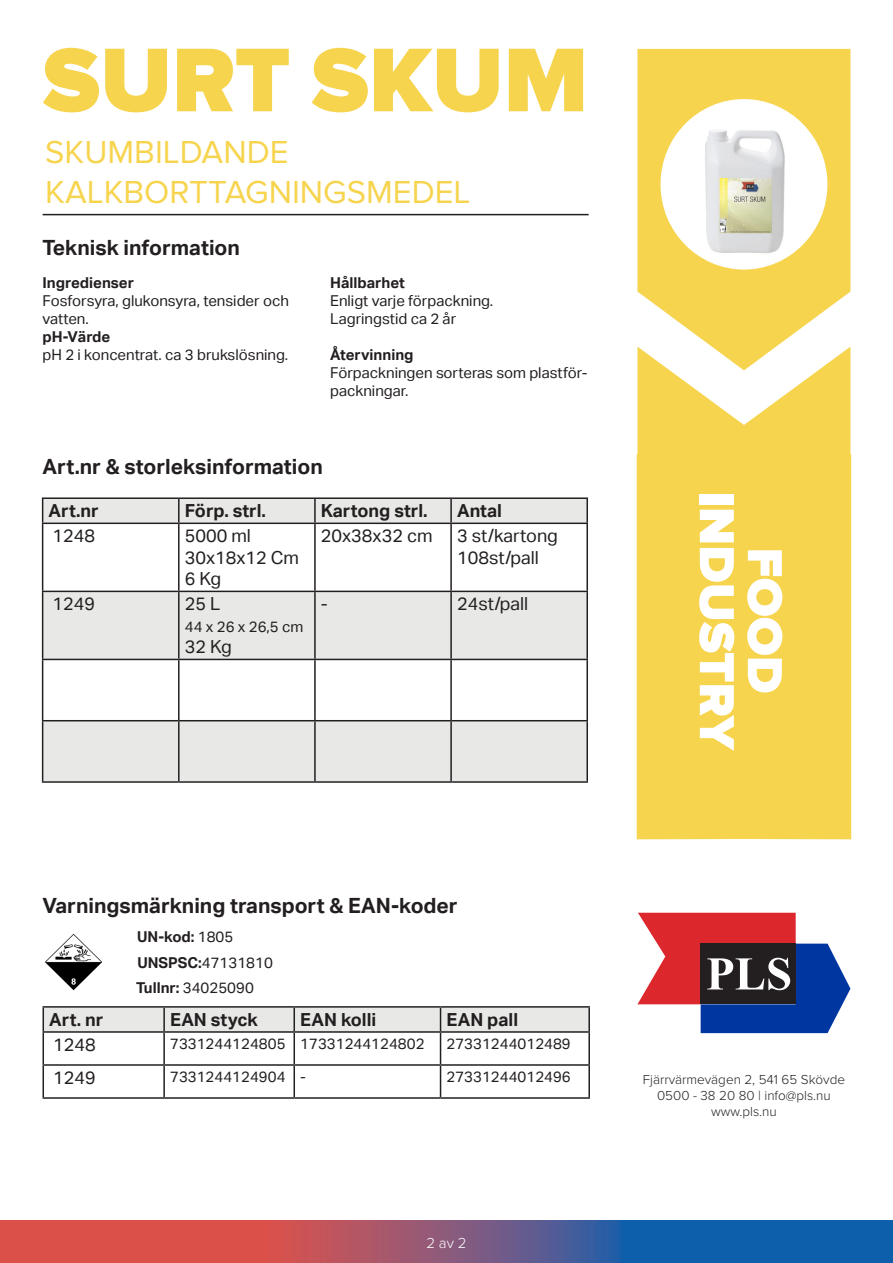
<style>
.page{position:relative;width:893px;height:1263px;background:#fff}
.page>*{position:absolute;margin:0;border:0;box-sizing:border-box;transform-origin:0 0}
.t1{font:900 93.75px "Proxima Nova";color:#f7d44e}
.t2{font:900 51px "Proxima Nova";color:#fff}
.t3{font:33px "Proxima Nova";color:#f7d44e}
.t4{font:700 21px "Aktiv Grotesk";color:#231f20}
.t5{font:18px "Aktiv Grotesk";color:#231f20}
.t6{font:700 18px "Aktiv Grotesk";color:#231f20}
.t7{font:15px/18px "Aktiv Grotesk";color:#231f20}
.t8{font:700 15px "Aktiv Grotesk";color:#231f20}
.t9{font:300 15px "Proxima Nova";color:#fff}
.t10{font:300 13.5px "Proxima Nova";color:#231f20}
.s1{font-weight:400}
.s2{font-weight:700}
</style>
<div class="page">
<img style="left:45px;top:933px;width:57px;height:58px">
<svg style="left:637px;top:49px;width:213px;height:298px;background:#f7d860"></svg>
<div style="left:660px;top:99px;width:167px;height:171px;background:#fff;border-radius:50%"></div>
<svg style="left:0;top:1220px;width:893px;height:43px;background:#7b577a"></svg>
<img style="left:705px;top:130px;width:80px;height:124px">
<div style="left:43px;top:591px;width:136px;height:68px;background:#e8e9e7"></div>
<div style="left:180px;top:592px;width:406px;height:67px;background:#e8e9e7"></div>
<div style="left:43px;top:721px;width:543px;height:60px;background:#e8e9e7"></div>
<hr style="left:42px;top:497px;width:137px;height:2px;background:#231f20">
<div style="left:42px;top:498px;width:544px;height:25px;background:#e8e9e7"></div>
<hr style="left:179px;top:497px;width:136px;height:2px;background:#231f20">
<hr style="left:178px;top:499px;width:2px;height:24px;background:#231f20">
<hr style="left:315px;top:497px;width:136px;height:2px;background:#231f20">
<hr style="left:314px;top:499px;width:2px;height:24px;background:#231f20">
<hr style="left:451px;top:497px;width:137px;height:2px;background:#231f20">
<hr style="left:450px;top:499px;width:2px;height:24px;background:#231f20">
<hr style="left:586px;top:499px;width:2px;height:24px;background:#231f20">
<hr style="left:42px;top:523px;width:137px;height:1px;background:#231f20">
<hr style="left:42px;top:524px;width:1px;height:67px;background:#231f20">
<hr style="left:179px;top:523px;width:136px;height:1px;background:#231f20">
<hr style="left:178px;top:524px;width:2px;height:67px;background:#231f20">
<hr style="left:315px;top:523px;width:136px;height:1px;background:#231f20">
<hr style="left:314px;top:524px;width:2px;height:67px;background:#231f20">
<hr style="left:451px;top:523px;width:137px;height:1px;background:#231f20">
<hr style="left:450px;top:524px;width:2px;height:67px;background:#231f20">
<hr style="left:586px;top:524px;width:2px;height:67px;background:#231f20">
<hr style="left:42px;top:591px;width:137px;height:1px;background:#231f20">
<hr style="left:42px;top:592px;width:1px;height:67px;background:#231f20">
<hr style="left:179px;top:591px;width:136px;height:1px;background:#231f20">
<hr style="left:178px;top:592px;width:2px;height:67px;background:#231f20">
<hr style="left:315px;top:591px;width:136px;height:1px;background:#231f20">
<hr style="left:314px;top:592px;width:2px;height:67px;background:#231f20">
<hr style="left:451px;top:591px;width:137px;height:1px;background:#231f20">
<hr style="left:450px;top:592px;width:2px;height:67px;background:#231f20">
<hr style="left:586px;top:592px;width:2px;height:67px;background:#231f20">
<hr style="left:42px;top:659px;width:137px;height:1px;background:#231f20">
<hr style="left:42px;top:660px;width:1px;height:60px;background:#231f20">
<hr style="left:179px;top:659px;width:136px;height:1px;background:#231f20">
<hr style="left:178px;top:660px;width:2px;height:60px;background:#231f20">
<hr style="left:315px;top:659px;width:136px;height:1px;background:#231f20">
<hr style="left:314px;top:660px;width:2px;height:60px;background:#231f20">
<hr style="left:451px;top:659px;width:137px;height:1px;background:#231f20">
<hr style="left:450px;top:660px;width:2px;height:60px;background:#231f20">
<hr style="left:586px;top:660px;width:2px;height:60px;background:#231f20">
<hr style="left:42px;top:720px;width:137px;height:1px;background:#231f20">
<hr style="left:42px;top:721px;width:1px;height:60px;background:#231f20">
<hr style="left:179px;top:720px;width:136px;height:1px;background:#231f20">
<hr style="left:178px;top:721px;width:2px;height:60px;background:#231f20">
<hr style="left:315px;top:720px;width:136px;height:1px;background:#231f20">
<hr style="left:314px;top:721px;width:2px;height:60px;background:#231f20">
<hr style="left:451px;top:720px;width:137px;height:1px;background:#231f20">
<hr style="left:450px;top:721px;width:2px;height:60px;background:#231f20">
<hr style="left:586px;top:721px;width:2px;height:60px;background:#231f20">
<hr style="left:42px;top:781px;width:137px;height:2px;background:#231f20">
<hr style="left:179px;top:781px;width:136px;height:2px;background:#231f20">
<hr style="left:315px;top:781px;width:136px;height:2px;background:#231f20">
<hr style="left:451px;top:781px;width:137px;height:2px;background:#231f20">
<hr style="left:43px;top:1006px;width:121px;height:2px;background:#231f20">
<hr style="left:164px;top:1006px;width:130px;height:2px;background:#231f20">
<hr style="left:294px;top:1006px;width:147px;height:2px;background:#231f20">
<hr style="left:441px;top:1006px;width:149px;height:2px;background:#231f20">
<div style="left:43px;top:1007px;width:546px;height:24px;background:#e8e9e7"></div>
<hr style="left:588px;top:1008px;width:2px;height:23px;background:#231f20">
<hr style="left:43px;top:1031px;width:121px;height:2px;background:#231f20">
<hr style="left:43px;top:1033px;width:1px;height:31px;background:#231f20">
<hr style="left:164px;top:1031px;width:130px;height:2px;background:#231f20">
<hr style="left:163px;top:1033px;width:2px;height:31px;background:#231f20">
<hr style="left:294px;top:1031px;width:147px;height:2px;background:#231f20">
<hr style="left:293px;top:1033px;width:2px;height:31px;background:#231f20">
<hr style="left:441px;top:1031px;width:149px;height:2px;background:#231f20">
<hr style="left:440px;top:1033px;width:1px;height:31px;background:#231f20">
<hr style="left:588px;top:1033px;width:2px;height:31px;background:#231f20">
<hr style="left:43px;top:1064px;width:121px;height:2px;background:#231f20">
<hr style="left:43px;top:1066px;width:1px;height:31px;background:#231f20">
<hr style="left:164px;top:1064px;width:130px;height:2px;background:#231f20">
<hr style="left:163px;top:1066px;width:2px;height:31px;background:#231f20">
<hr style="left:294px;top:1064px;width:147px;height:2px;background:#231f20">
<hr style="left:293px;top:1066px;width:2px;height:31px;background:#231f20">
<hr style="left:441px;top:1064px;width:149px;height:2px;background:#231f20">
<hr style="left:440px;top:1066px;width:1px;height:31px;background:#231f20">
<hr style="left:588px;top:1066px;width:2px;height:31px;background:#231f20">
<hr style="left:43px;top:1097px;width:121px;height:2px;background:#231f20">
<hr style="left:164px;top:1097px;width:130px;height:2px;background:#231f20">
<hr style="left:294px;top:1097px;width:147px;height:2px;background:#231f20">
<hr style="left:441px;top:1097px;width:149px;height:2px;background:#231f20">
<svg style="left:637px;top:913px;width:213px;height:120px"></svg>
<svg style="left:637px;top:347px;width:213px;height:106px;fill:#f7d44e"></svg>
<div style="left:636px;top:453px;width:216px;height:387px;background:#f7d44e"></div>
<hr style="left:43px;top:214px;width:546px;height:1px;background:#231f20">
<p class="t1" style="left:43px;top:26px;width:547px">SURT SKUM</p>
<p class="t3" style="left:45px;top:133px;width:245px">SKUMBILDANDE</p>
<p class="t3" style="left:45px;top:173px;width:427px">KALKBORTTAGNINGSMEDEL</p>
<p class="t4" style="left:43px;top:235px;width:199px">Teknisk information</p>
<p class="t8" style="left:43px;top:274px;width:93px">Ingredienser</p>
<p class="t7" style="left:43px;top:292px;width:248px">Fosforsyra, glukonsyra, tensider och vatten.</p>
<p class="t8" style="left:43px;top:328px;width:69px">pH-Värde</p>
<p class="t7" style="left:43px;top:346px;width:247px">pH 2 i koncentrat. ca 3 brukslösning.</p>
<p class="t8" style="left:330px;top:274px;width:76px">Hållbarhet</p>
<p class="t7" style="left:330px;top:292px;width:165px">Enligt varje förpackning.</p>
<p class="t7" style="left:330px;top:310px;width:128px">Lagringstid ca 2 år</p>
<p class="t8" style="left:330px;top:346px;width:85px">Återvinning</p>
<p class="t7" style="left:330px;top:364px;width:259px">Förpackningen sorteras som plastför&shy;packningar.</p>
<p class="t4" style="left:43px;top:455px;width:282px">Art.nr &amp; storleksinformation</p>
<p class="t6" style="left:49px;top:500px;width:52px">Art.nr</p>
<p class="t6" style="left:185px;top:500px;width:83px">Förp. strl.</p>
<p class="t6" style="left:321px;top:500px;width:108px">Kartong strl.</p>
<p class="t6" style="left:457px;top:500px;width:46px">Antal</p>
<p class="t5" style="left:53px;top:525px;width:44px">1248</p>
<p class="t5" style="left:185px;top:525px;width:68px">5000 ml</p>
<p class="t5" style="left:185px;top:547px;width:116px">30x18x12 Cm</p>
<p class="t5" style="left:185px;top:569px;width:38px">6 Kg</p>
<p class="t5" style="left:321px;top:525px;width:113px">20x38x32 cm</p>
<p class="t5" style="left:457px;top:525px;width:102px">3 st/kartong</p>
<p class="t5" style="left:457px;top:547px;width:83px">108st/pall</p>
<p class="t5" style="left:53px;top:593px;width:44px">1249</p>
<p class="t5" style="left:185px;top:593px;width:37px">25 L</p>
<p class="t7" style="left:185px;top:618px;width:120px">44 x 26 x 26,5 cm</p>
<p class="t5" style="left:185px;top:637px;width:49px">32 Kg</p>
<p class="t5" style="left:321px;top:593px;width:9px">-</p>
<p class="t5" style="left:457px;top:593px;width:73px">24st/pall</p>
<p class="t4" style="left:43px;top:893px;width:417px">Varningsmärkning transport &amp; EAN-koder</p>
<p class="t8" style="left:137px;top:928px;width:98px">UN-kod: <span class="s1">1805</span></p>
<p class="t7" style="left:137px;top:954px;width:137px"><span class="s2">UNSPSC:</span>47131810</p>
<p class="t7" style="left:136px;top:979px;width:119px"><span class="s2">Tullnr:</span> 34025090</p>
<p class="t2" style="left:746px;top:491px;width:262px;rotate:90deg">INDUSTRY</p>
<p class="t2" style="left:794px;top:547px;width:147px;rotate:90deg">FOOD</p>
<p class="t6" style="left:49px;top:1009px;width:56px">Art. nr</p>
<p class="t6" style="left:170px;top:1009px;width:89px">EAN styck</p>
<p class="t6" style="left:300px;top:1009px;width:78px">EAN kolli</p>
<p class="t6" style="left:447px;top:1009px;width:73px">EAN pall</p>
<p class="t5" style="left:53px;top:1034px;width:44px">1248</p>
<p class="t7" style="left:170px;top:1034px;width:117px">7331244124805</p>
<p class="t7" style="left:300px;top:1034px;width:126px">17331244124802</p>
<p class="t7" style="left:447px;top:1034px;width:126px">27331244012489</p>
<p class="t5" style="left:53px;top:1067px;width:44px">1249</p>
<p class="t7" style="left:170px;top:1067px;width:117px">7331244124904</p>
<p class="t7" style="left:300px;top:1067px;width:7px">-</p>
<p class="t7" style="left:447px;top:1067px;width:126px">27331244012496</p>
<p class="t10" style="left:643px;top:1069px;width:204px">Fjärrvärmevägen 2, 541 65 Skövde</p>
<p class="t10" style="left:657px;top:1086px;width:175px">0500 - 38 20 80 | info@pls.nu</p>
<p class="t10" style="left:711px;top:1102px;width:67px">www.pls.nu</p>
<p class="t9" style="left:426px;top:1231px;width:42px">2 av 2</p>
</div>
